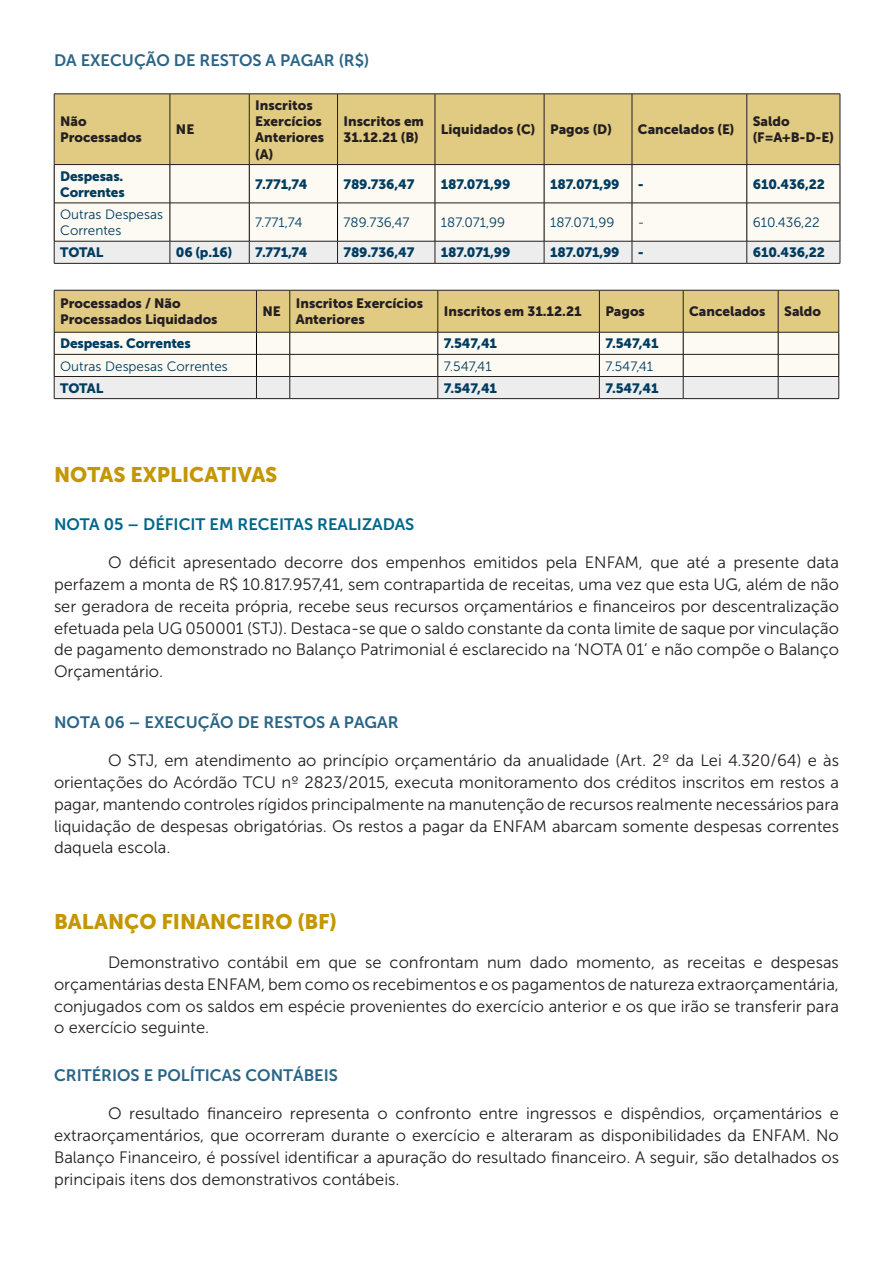
<style>
.page{position:relative;width:893px;height:1263px;background:#fff}
.page>*{position:absolute;margin:0;border:0;box-sizing:border-box;transform-origin:0 0}
.t1{font:21px "Museo Sans 900";color:#c49602}
.t2{font:16.5px/21.8px "Museo Sans 300";color:#231f20;text-align:justify}
.t3{font:16.5px "Museo Sans 700";color:#2a6486}
.t4{font:16.5px "Museo Sans 700";color:#00668a}
.t5{font:13.5px/16.2px "Museo Sans 900";color:#231f20}
.t6{font:13.5px/16.2px "Museo Sans 900";letter-spacing:-.01em;color:#003c5f}
.t7{font:13.5px/16.2px "Museo Sans 300";color:#003c5f}
</style>
<div class="page">
<div style="left:55px;top:95px;width:785px;height:69px;background:#e1ca81"></div>
<div style="left:55px;top:165px;width:785px;height:76px;background:#fcfaf2"></div>
<hr style="left:54px;top:94px;width:116px;height:1px;background:#231f20">
<hr style="left:54px;top:94px;width:1px;height:70px;background:#231f20">
<hr style="left:170px;top:94px;width:79px;height:1px;background:#231f20">
<hr style="left:170px;top:94px;width:1px;height:70px;background:#231f20">
<hr style="left:249px;top:94px;width:89px;height:1px;background:#231f20">
<hr style="left:249px;top:94px;width:1px;height:70px;background:#231f20">
<hr style="left:337px;top:94px;width:98px;height:1px;background:#231f20">
<hr style="left:337px;top:94px;width:1px;height:70px;background:#231f20">
<hr style="left:435px;top:94px;width:109px;height:1px;background:#231f20">
<hr style="left:435px;top:94px;width:1px;height:70px;background:#231f20">
<hr style="left:544px;top:94px;width:88px;height:1px;background:#231f20">
<hr style="left:544px;top:94px;width:1px;height:70px;background:#231f20">
<hr style="left:632px;top:94px;width:115px;height:1px;background:#231f20">
<hr style="left:632px;top:94px;width:1px;height:70px;background:#231f20">
<hr style="left:747px;top:94px;width:93px;height:1px;background:#231f20">
<hr style="left:746px;top:94px;width:1px;height:70px;background:#231f20">
<hr style="left:840px;top:94px;width:1px;height:70px;background:#231f20">
<hr style="left:54px;top:164px;width:116px;height:1px;background:#231f20">
<hr style="left:170px;top:164px;width:79px;height:1px;background:#231f20">
<hr style="left:249px;top:164px;width:89px;height:1px;background:#231f20">
<hr style="left:337px;top:164px;width:98px;height:1px;background:#231f20">
<hr style="left:435px;top:164px;width:109px;height:1px;background:#231f20">
<hr style="left:544px;top:164px;width:88px;height:1px;background:#231f20">
<hr style="left:632px;top:164px;width:115px;height:1px;background:#231f20">
<hr style="left:747px;top:164px;width:93px;height:1px;background:#231f20">
<hr style="left:54px;top:203px;width:116px;height:1px;background:#231f20">
<hr style="left:170px;top:203px;width:79px;height:1px;background:#231f20">
<hr style="left:249px;top:203px;width:89px;height:1px;background:#231f20">
<hr style="left:337px;top:203px;width:98px;height:1px;background:#231f20">
<hr style="left:435px;top:203px;width:109px;height:1px;background:#231f20">
<hr style="left:544px;top:203px;width:88px;height:1px;background:#231f20">
<hr style="left:632px;top:203px;width:115px;height:1px;background:#231f20">
<hr style="left:747px;top:203px;width:93px;height:1px;background:#231f20">
<svg style="left:54px;top:241px;width:787px;height:22px;background:#e2e2e2"></svg>
<hr style="left:54px;top:263px;width:116px;height:1px;background:#231f20">
<hr style="left:170px;top:263px;width:79px;height:1px;background:#231f20">
<hr style="left:249px;top:263px;width:89px;height:1px;background:#231f20">
<hr style="left:337px;top:263px;width:98px;height:1px;background:#231f20">
<hr style="left:435px;top:263px;width:109px;height:1px;background:#231f20">
<hr style="left:544px;top:263px;width:88px;height:1px;background:#231f20">
<hr style="left:632px;top:263px;width:115px;height:1px;background:#231f20">
<hr style="left:747px;top:263px;width:93px;height:1px;background:#231f20">
<hr style="left:54px;top:165px;width:1px;height:38px;background:#000">
<hr style="left:170px;top:165px;width:1px;height:38px;background:#000">
<hr style="left:249px;top:165px;width:1px;height:38px;background:#000">
<hr style="left:337px;top:165px;width:1px;height:38px;background:#000">
<hr style="left:435px;top:165px;width:1px;height:38px;background:#000">
<hr style="left:544px;top:165px;width:1px;height:38px;background:#000">
<hr style="left:632px;top:165px;width:1px;height:38px;background:#000">
<hr style="left:746px;top:165px;width:1px;height:38px;background:#000">
<hr style="left:840px;top:165px;width:1px;height:38px;background:#000">
<hr style="left:54px;top:203px;width:1px;height:38px;background:#000">
<hr style="left:170px;top:203px;width:1px;height:38px;background:#000">
<hr style="left:249px;top:203px;width:1px;height:38px;background:#000">
<hr style="left:337px;top:203px;width:1px;height:38px;background:#000">
<hr style="left:435px;top:203px;width:1px;height:38px;background:#000">
<hr style="left:544px;top:203px;width:1px;height:38px;background:#000">
<hr style="left:632px;top:203px;width:1px;height:38px;background:#000">
<hr style="left:746px;top:203px;width:1px;height:38px;background:#000">
<hr style="left:840px;top:203px;width:1px;height:38px;background:#000">
<svg style="left:54px;top:290px;width:785px;height:109px"></svg>
<p class="t3" style="left:54px;top:51px;width:317px">DA EXECUÇÃO DE RESTOS A PAGAR (R$)</p>
<p class="t5" style="left:60px;top:113px;width:83px">Não<br>Processados</p>
<p class="t5" style="left:176px;top:121px;width:20px">NE</p>
<p class="t5" style="left:255px;top:97px;width:70px">Inscritos<br>Exercícios<br>Anteriores (A)</p>
<p class="t5" style="left:343px;top:113px;width:82px">Inscritos em<br>31.12.21 (B)</p>
<p class="t5" style="left:441px;top:121px;width:172px">Liquidados (C) Pagos (D)</p>
<p class="t5" style="left:638px;top:121px;width:98px">Cancelados (E)</p>
<p class="t5" style="left:753px;top:113px;width:83px">Saldo (F=A+B-D-E)</p>
<p class="t6" style="left:60px;top:168px;width:66px">Despesas.<br>Correntes</p>
<p class="t6" style="left:255px;top:176px;width:54px">7.771,74</p>
<p class="t6" style="left:343px;top:176px;width:72px">789.736,47</p>
<p class="t6" style="left:441px;top:176px;width:71px">187.071,99</p>
<p class="t6" style="left:550px;top:176px;width:71px">187.071,99</p>
<p class="t6" style="left:638px;top:176px;width:8px">-</p>
<p class="t6" style="left:753px;top:176px;width:74px">610.436,22</p>
<p class="t7" style="left:60px;top:206px;width:104px">Outras Despesas<br>Correntes</p>
<p class="t7" style="left:255px;top:214px;width:49px">7.771,74</p>
<p class="t7" style="left:343px;top:214px;width:67px">789.736,47</p>
<p class="t7" style="left:441px;top:214px;width:66px">187.071,99</p>
<p class="t7" style="left:550px;top:214px;width:66px">187.071,99</p>
<p class="t7" style="left:638px;top:214px;width:8px">-</p>
<p class="t7" style="left:753px;top:214px;width:69px">610.436,22</p>
<p class="t6" style="left:60px;top:244px;width:45px">TOTAL</p>
<p class="t6" style="left:176px;top:244px;width:58px">06 (p.16)</p>
<p class="t6" style="left:255px;top:244px;width:54px">7.771,74</p>
<p class="t6" style="left:343px;top:244px;width:72px">789.736,47</p>
<p class="t6" style="left:441px;top:244px;width:71px">187.071,99</p>
<p class="t6" style="left:550px;top:244px;width:71px">187.071,99</p>
<p class="t6" style="left:638px;top:244px;width:8px">-</p>
<p class="t6" style="left:753px;top:244px;width:74px">610.436,22</p>
<p class="t5" style="left:60px;top:295px;width:159px">Processados / Não<br>Processados Liquidados</p>
<p class="t5" style="left:262px;top:303px;width:20px">NE</p>
<p class="t5" style="left:296px;top:295px;width:129px">Inscritos Exercícios<br>Anteriores</p>
<p class="t5" style="left:444px;top:303px;width:139px">Inscritos em 31.12.21</p>
<p class="t5" style="left:605px;top:303px;width:41px">Pagos</p>
<p class="t5" style="left:689px;top:303px;width:78px">Cancelados</p>
<p class="t5" style="left:784px;top:303px;width:38px">Saldo</p>
<p class="t6" style="left:60px;top:335px;width:132px">Despesas. Correntes</p>
<p class="t6" style="left:444px;top:335px;width:55px">7.547,41</p>
<p class="t6" style="left:605px;top:335px;width:55px">7.547,41</p>
<p class="t7" style="left:60px;top:358px;width:169px">Outras Despesas Correntes</p>
<p class="t7" style="left:444px;top:358px;width:49px">7.547,41</p>
<p class="t7" style="left:605px;top:358px;width:49px">7.547,41</p>
<p class="t6" style="left:60px;top:380px;width:45px">TOTAL</p>
<p class="t6" style="left:444px;top:380px;width:55px">7.547,41</p>
<p class="t6" style="left:605px;top:380px;width:55px">7.547,41</p>
<p class="t1" style="left:54px;top:463px;width:225px">NOTAS EXPLICATIVAS</p>
<p class="t4" style="left:54px;top:515px;width:362px">NOTA 05 – DÉFICIT EM RECEITAS REALIZADAS</p>
<p class="t2" style="left:54px;top:552px;width:787px;text-indent:54px">O déficit apresentado decorre dos empenhos emitidos pela ENFAM, que até a presente data perfazem a monta de R$ 10.817.957,41, sem contrapartida de receitas, uma vez que esta UG, além de não ser geradora de receita própria, recebe seus recursos orçamentários e financeiros por descentralização efetuada pela UG 050001 (STJ). Destaca-se que o saldo constante da conta limite de saque por vinculação de pagamento demonstrado no Balanço Patrimonial é esclarecido na ‘NOTA 01’ e não compõe o Balanço Orçamentário.</p>
<p class="t3" style="left:54px;top:713px;width:346px">NOTA 06 – EXECUÇÃO DE RESTOS A PAGAR</p>
<p class="t2" style="left:54px;top:750px;width:786px;text-indent:54px">O STJ, em atendimento ao princípio orçamentário da anualidade (Art. 2º da Lei 4.320/64) e às orientações do Acórdão TCU nº 2823/2015, executa monitoramento dos créditos inscritos em restos a pagar, mantendo controles rígidos principalmente na manutenção de recursos realmente necessários para liquidação de despesas obrigatórias. Os restos a pagar da ENFAM abarcam somente despesas correntes daquela escola.</p>
<p class="t1" style="left:54px;top:910px;width:284px">BALANÇO FINANCEIRO (BF)</p>
<p class="t2" style="left:54px;top:952px;width:786px;text-indent:54px">Demonstrativo contábil em que se confrontam num dado momento, as receitas e despesas orçamentárias desta ENFAM, bem como os recebimentos e os pagamentos de natureza extraorçamentária, conjugados com os saldos em espécie provenientes do exercício anterior e os que irão se transferir para o exercício seguinte.</p>
<p class="t3" style="left:54px;top:1066px;width:285px">CRITÉRIOS E POLÍTICAS CONTÁBEIS</p>
<p class="t2" style="left:54px;top:1103px;width:786px;text-indent:54px">O resultado financeiro representa o confronto entre ingressos e dispêndios, orçamentários e extraorçamentários, que ocorreram durante o exercício e alteraram as disponibilidades da ENFAM. No Balanço Financeiro, é possível identificar a apuração do resultado financeiro. A seguir, são detalhados os principais itens dos demonstrativos contábeis.</p>
</div>
